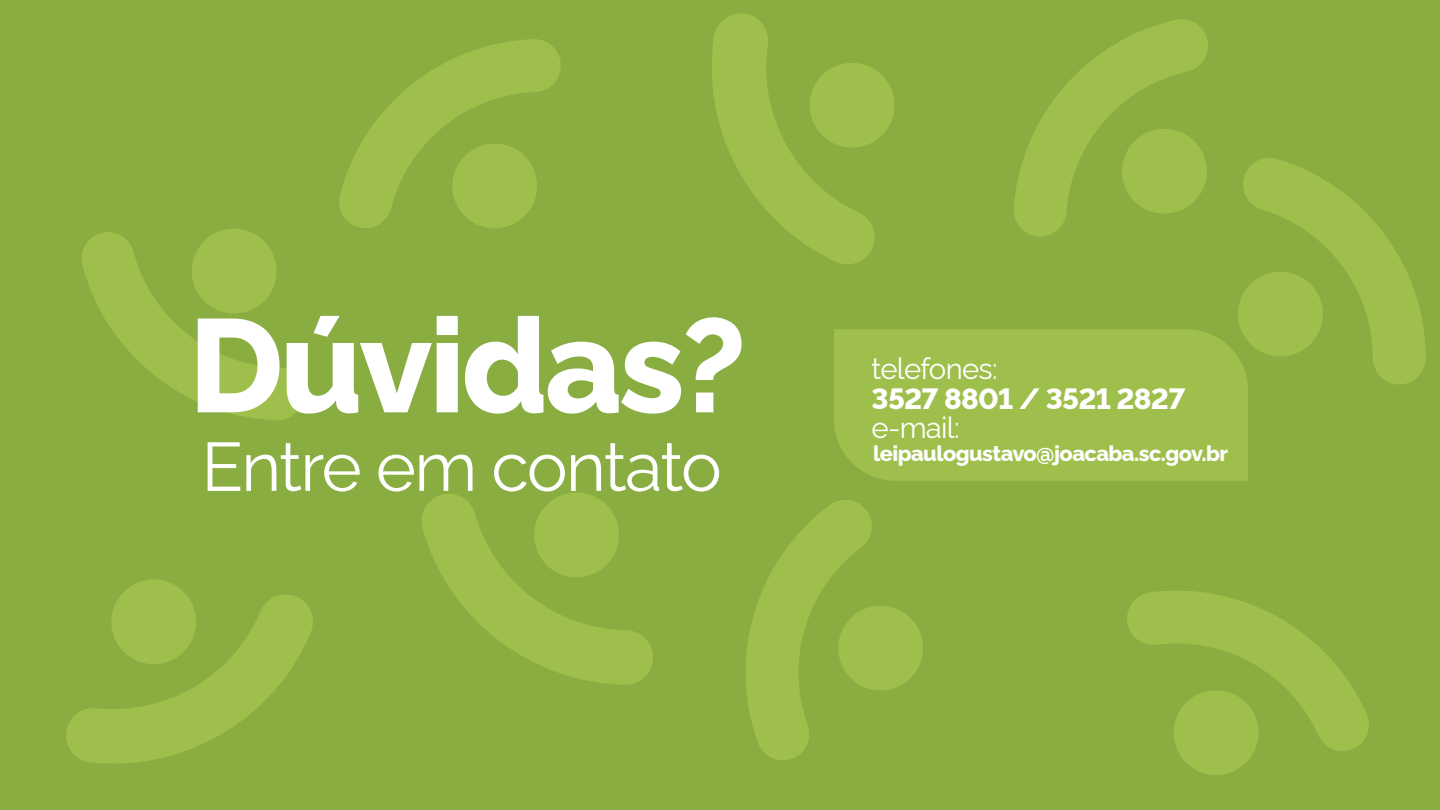
<style>
.page{position:relative;width:1440px;height:810px;background:#89ad40}
.page>*{position:absolute;margin:0;border:0;box-sizing:border-box;transform-origin:0 0}
.t1{font:800 132.15px "Rawline";letter-spacing:-.025em;color:#fff}
.t2{font:68.55px "Rawline";letter-spacing:-.03em;color:#fff}
.t3{font:29.33px "Rawline";letter-spacing:-.025em;color:#fff}
.t4{font:800 29.33px "Rawline";letter-spacing:-.025em;color:#fff}
.t5{font:800 21.75px "Rawline";letter-spacing:-.025em;color:#fff}
</style>
<div class="page">
<svg style="left:66px;top:579px;width:247px;height:185px"></svg>
<svg style="left:82px;top:229px;width:222px;height:191px"></svg>
<svg style="left:339px;top:39px;width:222px;height:189px"></svg>
<svg style="left:422px;top:493px;width:231px;height:192px"></svg>
<svg style="left:746px;top:500px;width:177px;height:260px"></svg>
<svg style="left:1127px;top:591px;width:242px;height:184px"></svg>
<svg style="left:712px;top:13px;width:182px;height:251px"></svg>
<svg style="left:1014px;top:19px;width:194px;height:218px"></svg>
<svg style="left:1238px;top:158px;width:188px;height:227px"></svg>
<div style="left:834px;top:329px;width:414px;height:152px;background:#9ebf4c"></div>
<h1 class="t1" style="left:189px;top:264px;width:559px">Dúvidas?</h1>
<h2 class="t2" style="left:202px;top:413px;width:522px">Entre em contato</h2>
<h3 class="t3" style="left:872px;top:346px;width:127px">telefones:</h3>
<h3 class="t4" style="left:872px;top:376px;width:315px">3527 8801 / 3521 2827</h3>
<h3 class="t3" style="left:872px;top:405px;width:90px">e-mail:</h3>
<p class="t5" style="left:873px;top:436px;width:357px">leipaulogustavo@joacaba.sc.gov.br</p>
</div>
